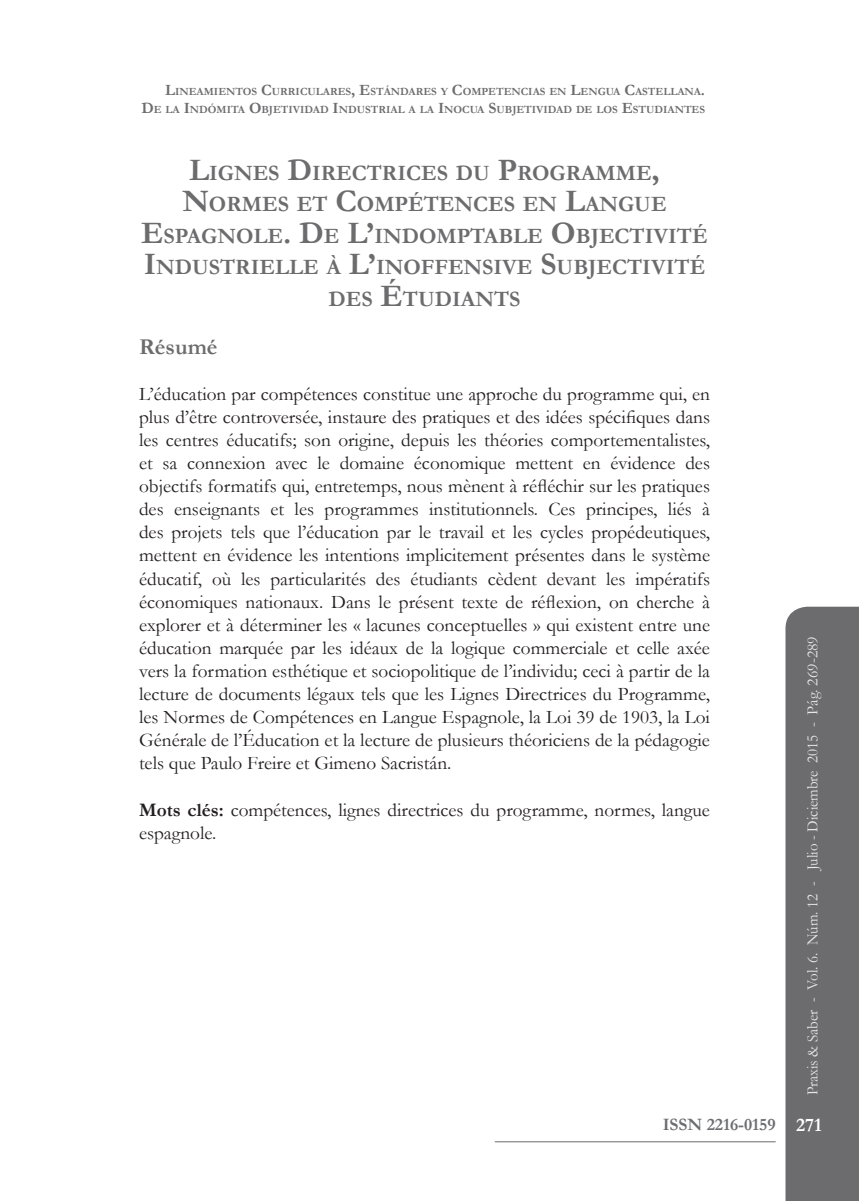
<style>
.page{position:relative;width:859px;height:1201px;background:#fff}
.page>*{position:absolute;margin:0;border:0;box-sizing:border-box;transform-origin:0 0}
.t1{font:700 22.75px "Garamond";color:#6c6c6e}
.t2{font:700 22.05px/31.5px "Garamond";color:#6c6c6e;text-align:center}
.t3{font:19.25px/23.1px "Garamond";color:#231f20;text-align:justify}
.t4{font:700 17.5px "Garamond";color:#6c6d70}
.t5{font:15.75px "Garamond";color:#e6e7e9;scale:.95 1}
.t6{font:700 11.03px/17.5px "Garamond";color:#6c6c6e;text-align:right}
.s1{font-size:15.75px}
.s2{font-size:31.5px}
.s3{font-weight:700}
.s4{font-size:19.25px;color:#fff}
</style>
<div class="page">
<div style="left:785px;top:606px;width:73px;height:594px;background:#6c6c6e"></div>
<hr style="left:494px;top:1141px;width:281px;height:1px;background:#6c6c6e">
<p class="t6" style="left:141px;top:83px;width:565px"><span class="s1">L</span>INEAMIENTOS <span class="s1">C</span>URRICULARES<span class="s1">, E</span>STÁNDARES Y <span class="s1">C</span>OMPETENCIAS EN <span class="s1">L</span>ENGUA <span class="s1">C</span>ASTELLANA<span class="s1">.<br>D</span>E LA <span class="s1">I</span>NDÓMITA <span class="s1">O</span>BJETIVIDAD <span class="s1">I</span>NDUSTRIAL A LA <span class="s1">I</span>NOCUA <span class="s1">S</span>UBJETIVIDAD DE LOS <span class="s1">E</span>STUDIANTES</p>
<p class="t2" style="left:141px;top:157px;width:567px"><span class="s2">L</span>IGNES <span class="s2">D</span>IRECTRICES DU <span class="s2">P</span>ROGRAMME<span class="s2">, N</span>ORMES ET <span class="s2">C</span>OMPÉTENCES EN <span class="s2">L</span>ANGUE <span class="s2">E</span>SPAGNOLE<span class="s2">. D</span>E <span class="s2">L’</span>INDOMPTABLE <span class="s2">O</span>BJECTIVITÉ <span class="s2">I</span>NDUSTRIELLE À <span class="s2">L’</span>INOFFENSIVE <span class="s2">S</span>UBJECTIVITÉ DES <span class="s2">É</span>TUDIANTS</p>
<p class="t1" style="left:139px;top:331px;width:80px">Résumé</p>
<p class="t3" style="left:139px;top:381px;width:572px">L’éducation par compétences constitue une approche du programme qui, en plus d’être controversée, instaure des pratiques et des idées spécifiques dans les centres éducatifs; son origine, depuis les théories comportementalistes, et sa connexion avec le domaine économique mettent en évidence des objectifs formatifs qui, entretemps, nous mènent à réfléchir sur les pratiques des enseignants et les programmes institutionnels. Ces principes, liés à des projets tels que l’éducation par le travail et les cycles propédeutiques, mettent en évidence les intentions implicitement présentes dans le système éducatif, où les particularités des étudiants cèdent devant les impératifs économiques nationaux. Dans le présent texte de réflexion, on cherche à explorer et à déterminer les « lacunes conceptuelles » qui existent entre une éducation marquée par les idéaux de la logique commerciale et celle axée vers la formation esthétique et sociopolitique de l’individu; ceci à partir de la lecture de documents légaux tels que les Lignes Directrices du Programme, les Normes de Compétences en Langue Espagnole, la Loi 39 de 1903, la Loi Générale de l’Éducation et la lecture de plusieurs théoriciens de la pédagogie tels que Paulo Freire et Gimeno Sacristán.</p>
<p class="t3" style="left:139px;top:797px;width:572px"><span class="s3">Mots clés:</span> compétences, lignes directrices du programme, normes, langue espagnole.</p>
<p class="t5" style="left:801px;top:1095px;width:485px;rotate:-90deg">Praxis &amp; Saber - Vol. 6. Núm. 12 - Julio - Diciembre 2015 - Pág. 269-289</p>
<p class="t4" style="left:662px;top:1112px;width:160px">ISSN 2216-0159 <span class="s4">271</span></p>
</div>
